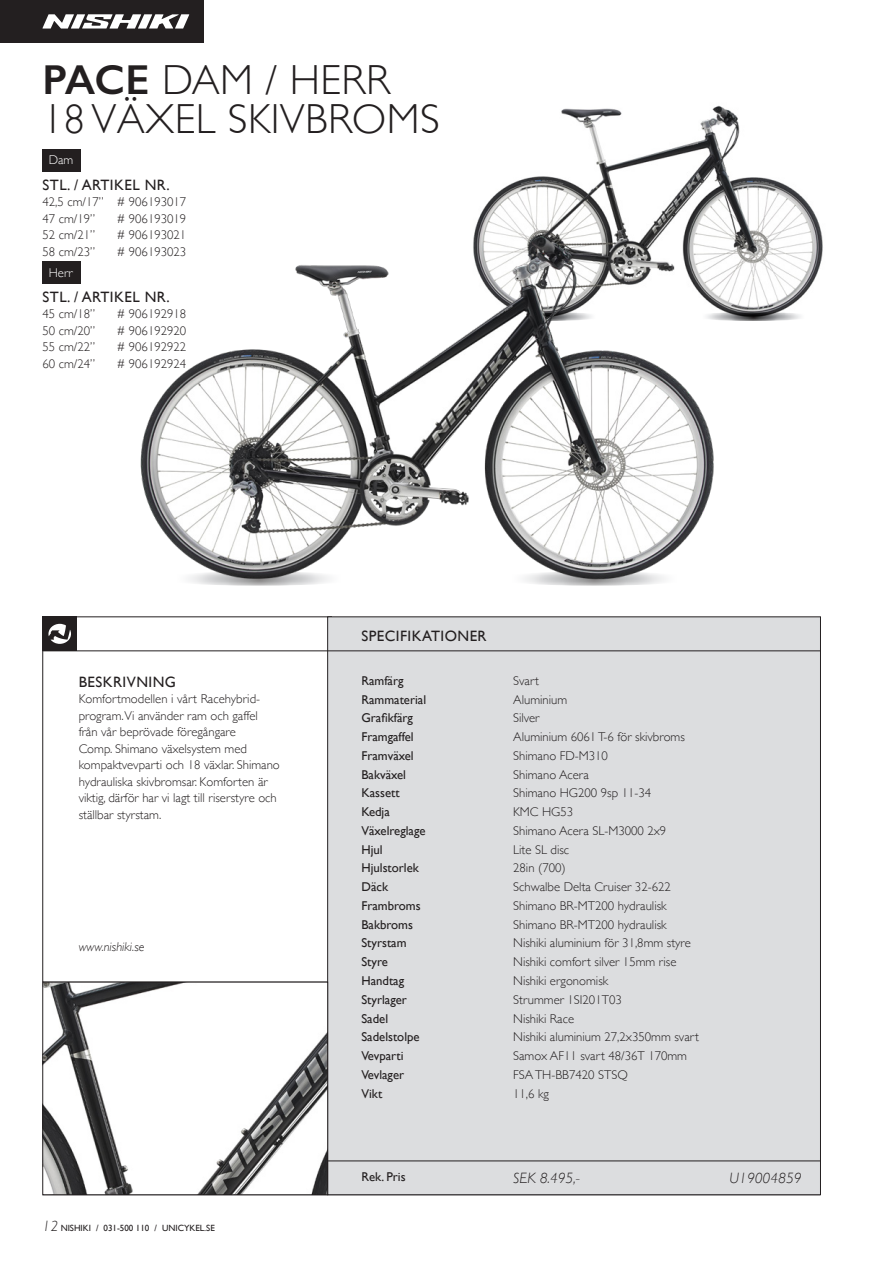
<style>
.page{position:relative;width:893px;height:1263px;background:#fff}
.page>*{position:absolute;margin:0;border:0;box-sizing:border-box;transform-origin:0 0}
.Overskrift{font:300 42px "Gill Sans";letter-spacing:.01em;color:#231f20}
.Mellemrubrik{font:15px "Gill Sans";letter-spacing:.03em;color:#231f20}
.Pris{font:italic 300 15px "Gill Sans";color:#231f20}
.Specs__light{font:300 12.75px "Gill Sans";color:#231f20}
.Brødtekst{font:300 12.75px/16.5px "Gill Sans";color:#231f20}
.Specs__bold{font:12.75px "Gill Sans";color:#231f20}
.t1{font:italic 300 12.75px "Gill Sans";color:#231f20}
.Specs__bold-2{font:300 12.75px "Gill Sans";color:#fff}
.t2{font:9px "Gill Sans";color:#231f20}
.s1{font-weight:600}
.s2{font-weight:300;font-style:italic;font-size:15px}
</style>
<div class="page">
<svg style="left:692px;top:312px;width:122px;height:9px"></svg>
<div style="left:43px;top:617px;width:34px;height:34px;background:#231f20"></div>
<div style="left:0;top:0;width:204px;height:43px;background:#231f20"></div>
<div style="left:328px;top:617px;width:492px;height:578px;background:#dcdddf"></div>
<hr style="left:43px;top:651px;width:778px;height:1px;background:#231f20">
<hr style="left:327px;top:1161px;width:493px;height:1px;background:#231f20">
<svg style="left:42px;top:14px;width:147px;height:15px"></svg>
<svg style="left:48px;top:624px;width:23px;height:20px"></svg>
<img style="left:45px;top:984px;width:281px;height:209px">
<div style="left:43px;top:982px;width:285px;height:213px;border:1px solid #231f20"></div>
<img style="left:475px;top:105px;width:348px;height:215px">
<svg style="left:43px;top:261px;width:38px;height:23px"></svg>
<img style="left:140px;top:229px;width:577px;height:357px">
<svg style="left:43px;top:149px;width:38px;height:22px"></svg>
<p class="Overskrift" style="left:43px;top:47px;width:349px"><span class="s1">PACE</span> DAM / HERR</p>
<p class="Overskrift" style="left:43px;top:86px;width:399px">18 VÄXEL SKIVBROMS</p>
<p class="Specs__bold-2" style="left:49px;top:150px;width:26px">Dam</p>
<p class="Mellemrubrik" style="left:43px;top:176px;width:129px">STL. / ARTIKEL NR.</p>
<p class="Brødtekst" style="left:43px;top:193px;width:145px">42,5 cm/17” # 906193017</p>
<p class="Brødtekst" style="left:43px;top:209px;width:54px">47 cm/19”</p>
<p class="Brødtekst" style="left:117px;top:209px;width:71px"># 906193019</p>
<p class="Brødtekst" style="left:43px;top:226px;width:54px">52 cm/21”</p>
<p class="Brødtekst" style="left:117px;top:226px;width:71px"># 906193021</p>
<p class="Brødtekst" style="left:43px;top:242px;width:54px">58 cm/23”</p>
<p class="Brødtekst" style="left:117px;top:242px;width:71px"># 906193023</p>
<p class="Specs__bold-2" style="left:49px;top:263px;width:26px">Herr</p>
<p class="Mellemrubrik" style="left:43px;top:288px;width:129px">STL. / ARTIKEL NR.</p>
<p class="Brødtekst" style="left:43px;top:305px;width:54px">45 cm/18”</p>
<p class="Brødtekst" style="left:117px;top:305px;width:71px"># 906192918</p>
<p class="Brødtekst" style="left:43px;top:322px;width:54px">50 cm/20”</p>
<p class="Brødtekst" style="left:117px;top:322px;width:71px"># 906192920</p>
<p class="Brødtekst" style="left:43px;top:338px;width:54px">55 cm/22”</p>
<p class="Brødtekst" style="left:117px;top:338px;width:71px"># 906192922</p>
<p class="Brødtekst" style="left:43px;top:355px;width:54px">60 cm/24”</p>
<p class="Brødtekst" style="left:117px;top:355px;width:71px"># 906192924</p>
<p class="Mellemrubrik" style="left:79px;top:673px;width:99px">BESKRIVNING</p>
<p class="Brødtekst" style="left:79px;top:690px;width:203px">Komfortmodellen i vårt Racehybrid&shy;program.Vi använder ram och gaffel från vår beprövade föregångare<br>Comp. Shimano växelsystem med kompaktvevparti och 18 växlar. Shimano hydrauliska skivbromsar. Komforten är viktig, därför har vi lagt till riserstyre och ställbar styrstam.</p>
<p class="t1" style="left:79px;top:939px;width:67px">www.nishiki.se</p>
<p class="t2" style="left:43px;top:1222px;width:174px"><span class="s2">12</span> NISHIKI / 031-500 110 / UNICYKEL.SE</p>
<p class="Mellemrubrik" style="left:361px;top:627px;width:127px">SPECIFIKATIONER</p>
<p class="Specs__bold" style="left:361px;top:673px;width:44px">Ramfärg</p>
<p class="Specs__bold" style="left:361px;top:692px;width:66px">Rammaterial</p>
<p class="Specs__bold" style="left:361px;top:711px;width:53px">Grafikfärg</p>
<p class="Specs__bold" style="left:361px;top:729px;width:54px">Framgaffel</p>
<p class="Specs__bold" style="left:361px;top:748px;width:54px">Framväxel</p>
<p class="Specs__bold" style="left:361px;top:767px;width:46px">Bakväxel</p>
<p class="Specs__bold" style="left:361px;top:786px;width:40px">Kassett</p>
<p class="Specs__bold" style="left:361px;top:804px;width:30px">Kedja</p>
<p class="Specs__bold" style="left:361px;top:823px;width:66px">Växelreglage</p>
<p class="Specs__bold" style="left:361px;top:842px;width:23px">Hjul</p>
<p class="Specs__bold" style="left:361px;top:861px;width:59px">Hjulstorlek</p>
<p class="Specs__bold" style="left:361px;top:879px;width:28px">Däck</p>
<p class="Specs__bold" style="left:361px;top:898px;width:61px">Frambroms</p>
<p class="Specs__bold" style="left:361px;top:917px;width:53px">Bakbroms</p>
<p class="Specs__bold" style="left:361px;top:936px;width:47px">Styrstam</p>
<p class="Specs__bold" style="left:361px;top:954px;width:28px">Styre</p>
<p class="Specs__bold" style="left:361px;top:973px;width:44px">Handtag</p>
<p class="Specs__bold" style="left:361px;top:992px;width:47px">Styrlager</p>
<p class="Specs__bold" style="left:361px;top:1011px;width:28px">Sadel</p>
<p class="Specs__bold" style="left:361px;top:1029px;width:60px">Sadelstolpe</p>
<p class="Specs__bold" style="left:361px;top:1048px;width:44px">Vevparti</p>
<p class="Specs__bold" style="left:361px;top:1067px;width:44px">Vevlager</p>
<p class="Specs__bold" style="left:361px;top:1086px;width:22px">Vikt</p>
<p class="Specs__light" style="left:513px;top:671px;width:27px">Svart</p>
<p class="Specs__light" style="left:513px;top:689px;width:56px">Aluminium</p>
<p class="Specs__light" style="left:513px;top:708px;width:28px">Silver</p>
<p class="Specs__light" style="left:513px;top:727px;width:173px">Aluminium 6061 T-6 för skivbroms</p>
<p class="Specs__light" style="left:513px;top:746px;width:96px">Shimano FD-M310</p>
<p class="Specs__light" style="left:513px;top:764px;width:77px">Shimano Acera</p>
<p class="Specs__light" style="left:513px;top:783px;width:140px">Shimano HG200 9sp 11-34</p>
<p class="Specs__light" style="left:513px;top:802px;width:61px">KMC HG53</p>
<p class="Specs__light" style="left:513px;top:821px;width:155px">Shimano Acera SL-M3000 2x9</p>
<p class="Specs__light" style="left:513px;top:839px;width:58px">Lite SL disc</p>
<p class="Specs__light" style="left:513px;top:858px;width:54px">28in (700)</p>
<p class="Specs__light" style="left:513px;top:877px;width:159px">Schwalbe Delta Cruiser 32-622</p>
<p class="Specs__light" style="left:513px;top:896px;width:155px">Shimano BR-MT200 hydraulisk</p>
<p class="Specs__light" style="left:513px;top:914px;width:155px">Shimano BR-MT200 hydraulisk</p>
<p class="Specs__light" style="left:513px;top:933px;width:179px">Nishiki aluminium för 31,8mm styre</p>
<p class="Specs__light" style="left:513px;top:952px;width:165px">Nishiki comfort silver 15mm rise</p>
<p class="Specs__light" style="left:513px;top:971px;width:97px">Nishiki ergonomisk</p>
<p class="Specs__light" style="left:513px;top:989px;width:110px">Strummer 1SI201T03</p>
<p class="Specs__light" style="left:513px;top:1008px;width:62px">Nishiki Race</p>
<p class="Specs__light" style="left:513px;top:1027px;width:187px">Nishiki aluminium 27,2x350mm svart</p>
<p class="Specs__light" style="left:513px;top:1046px;width:175px">Samox AF11 svart 48/36T 170mm</p>
<p class="Specs__light" style="left:513px;top:1064px;width:116px">FSA TH-BB7420 STSQ</p>
<p class="Specs__light" style="left:513px;top:1083px;width:37px">11,6 kg</p>
<p class="Specs__bold" style="left:361px;top:1169px;width:46px">Rek. Pris</p>
<p class="Pris" style="left:513px;top:1169px;width:68px">SEK 8.495,-</p>
<p class="Pris" style="left:730px;top:1169px;width:74px">U19004859</p>
</div>
